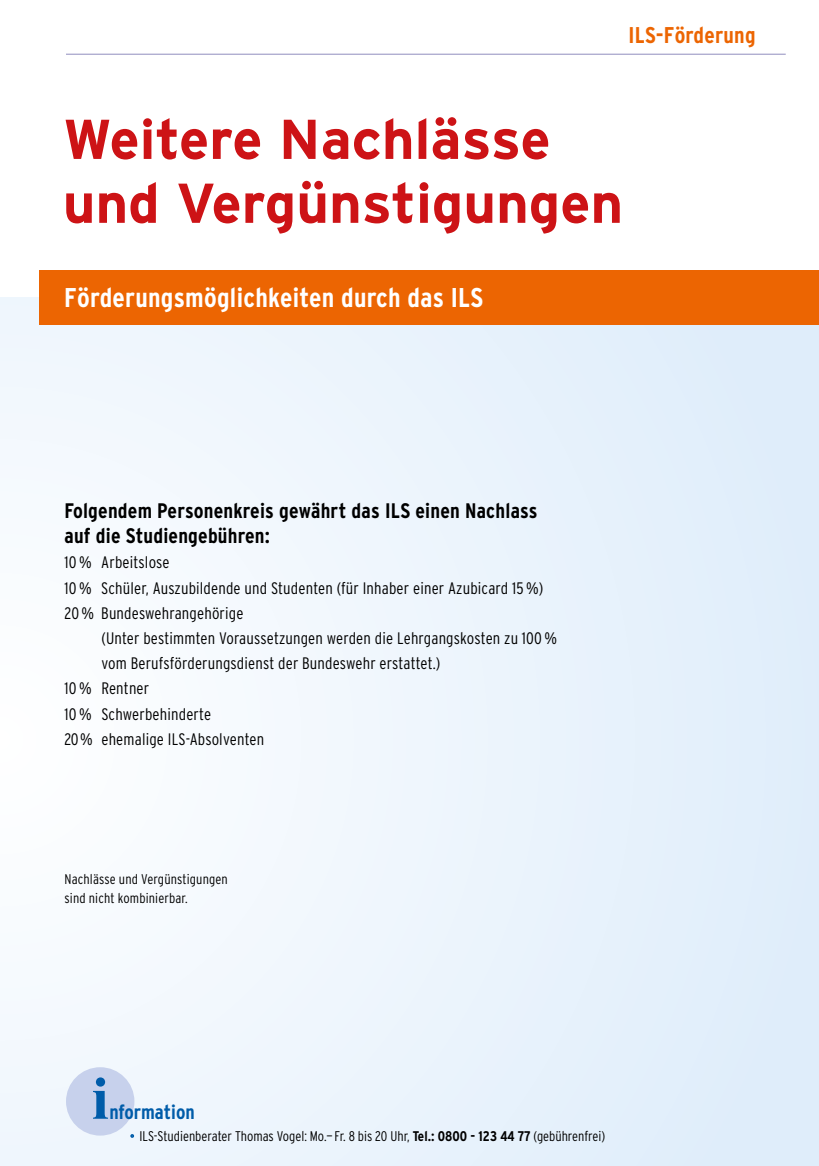
<style>
.page{position:relative;width:819px;height:1166px;background:#fff}
.page>*{position:absolute;margin:0;border:0;box-sizing:border-box;transform-origin:0 0}
.t1{font:700 60.9px "Times New Roman";color:#005ca9}
.t2{font:700 56px/63.9px "Interstate";color:#cd1316}
.t3{font:700 27.12px "Interstate Condensed";letter-spacing:.01em;color:#fff}
.t4{font:700 22.75px "Interstate Condensed";letter-spacing:.01em;color:#ec6502}
.t5{font:700 21px/25.2px "Interstate Condensed";letter-spacing:.01em;color:#000}
.t6{font:700 20.12px "Interstate Condensed";color:#005ca9}
.t7{font:300 16.62px/25.2px "Interstate Condensed";letter-spacing:.01em;color:#000}
.t8{font:300 14px/19.2px "Interstate Condensed";color:#000}
.s1{color:#005ca9}
.s2{font-weight:700}
</style>
<div class="page">
<div style="left:0;top:298px;width:819px;height:868px;background:linear-gradient(to right,#f9fcfe,#dfedfa)"></div>
<div style="left:40px;top:270px;width:779px;height:55px;background:#ec6502"></div>
<div style="left:66px;top:1067px;width:68px;height:68px;background:#c7d1ec;border-radius:50%"></div>
<hr style="left:66px;top:54px;width:719px;height:1px;background:#908dbe">
<h3 class="t4" style="left:628px;top:22px;width:128px">ILS-Förderung</h3>
<h2 class="t2" style="left:63px;top:107px;width:562px">Weitere Nachlässe und Vergünstigungen</h2>
<h3 class="t3" style="left:64px;top:283px;width:420px">Förderungsmöglichkeiten durch das ILS</h3>
<p class="t5" style="left:64px;top:498px;width:474px">Folgendem Personenkreis gewährt das ILS einen Nachlass auf die Studiengebühren:</p>
<p class="t7" style="left:64px;top:550px;width:480px">10% Arbeitslose<br>10% Schüler, Auszubildende und Studenten (für Inhaber einer Azubicard 15%)<br>20% Bundeswehrangehörige</p>
<p class="t7" style="left:101px;top:625px;width:457px">(Unter bestimmten Voraussetzungen werden die Lehrgangskosten zu 100%</p>
<p class="t7" style="left:101px;top:650px;width:340px">vom Berufsförderungsdienst der Bundeswehr erstattet.)</p>
<p class="t7" style="left:65px;top:676px;width:86px">10% Rentner</p>
<p class="t7" style="left:65px;top:701px;width:148px">10% Schwerbehinderte</p>
<p class="t7" style="left:65px;top:726px;width:201px">20% ehemalige ILS-Absolventen</p>
<p class="t8" style="left:64px;top:869px;width:165px">Nachlässe und Vergünstigungen sind nicht kombinierbar.</p>
<h1 class="t1" style="left:92px;top:1056px;width:18px">i</h1>
<p class="t6" style="left:109px;top:1100px;width:87px">nformation</p>
<p class="t8" style="left:131px;top:1126px;width:476px"><span class="s1">·</span> ILS-Studienberater Thomas Vogel: Mo.— Fr. 8 bis 20 Uhr, <span class="s2">Tel.: 0800 - 123 44 77</span> (gebührenfrei)</p>
</div>
